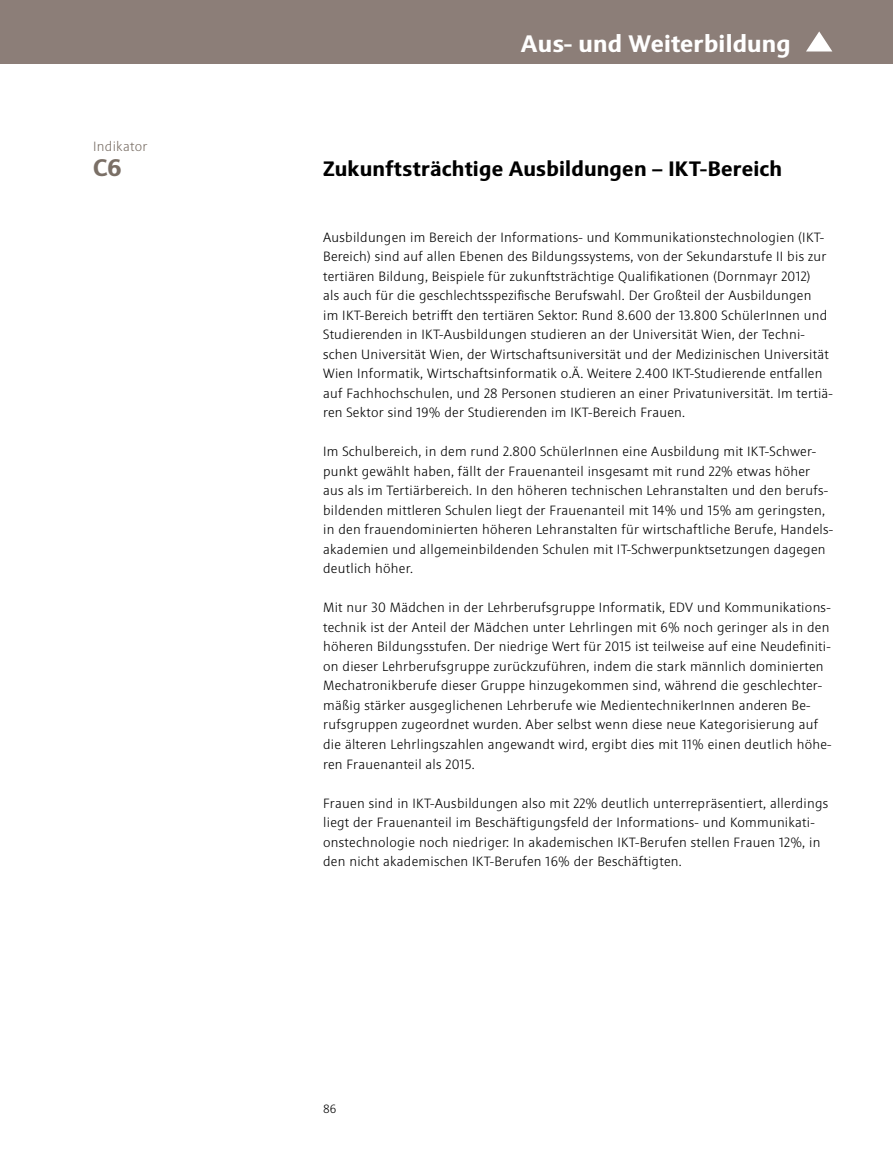
<style>
.page{position:relative;width:893px;height:1149px;background:#fff}
.page>*{position:absolute;margin:0;border:0;box-sizing:border-box;transform-origin:0 0}
.t1{font:700 24px "Sinova Pro";letter-spacing:.01em;color:#fff}
.t2{font:700 24px "Sinova Pro";color:#7a6f66}
.t3{font:700 21px "Sinova Pro";letter-spacing:.01em;color:#000}
.t4{font:300 13.5px/19.5px "Sinova Pro";letter-spacing:.02em;color:#000}
.t5{font:300 13.5px "Sinova Pro";letter-spacing:.02em;color:#7a6f66}
.t6{font:300 12px "Sinova Pro";color:#000}
</style>
<div class="page">
<div style="left:0;top:0;width:893px;height:64px;background:#8c7e78"></div>
<svg style="left:806px;top:31px;width:26px;height:20px"></svg>
<h1 class="t1" style="left:521px;top:29px;width:271px">Aus- und Weiterbildung</h1>
<p class="t5" style="left:93px;top:138px;width:56px">Indikator</p>
<h1 class="t2" style="left:93px;top:153px;width:30px">C6</h1>
<h2 class="t3" style="left:323px;top:156px;width:461px">Zukunftsträchtige Ausbildungen – IKT-Bereich</h2>
<p class="t4" style="left:323px;top:227px;width:511px">Ausbildungen im Bereich der Informations- und Kommunikationstechnologien (IKT-Bereich) sind auf allen Ebenen des Bildungssystems, von der Sekundarstufe II bis zur tertiären Bildung, Beispiele für zukunftsträchtige Qualifikationen (Dornmayr 2012)<br>als auch für die geschlechtsspezifische Berufswahl. Der Großteil der Ausbildungen<br>im IKT-Bereich betrifft den tertiären Sektor: Rund 8.600 der 13.800 SchülerInnen und Studierenden in IKT-Ausbildungen studieren an der Universität Wien, der Techni&shy;schen Universität Wien, der Wirtschaftsuniversität und der Medizinischen Universität Wien Informatik, Wirtschaftsinformatik o.Ä. Weitere 2.400 IKT-Studierende entfallen auf Fachhochschulen, und 28 Personen studieren an einer Privatuniversität. Im tertiä&shy;ren Sektor sind 19% der Studierenden im IKT-Bereich Frauen.</p>
<p class="t4" style="left:323px;top:442px;width:511px">Im Schulbereich, in dem rund 2.800 SchülerInnen eine Ausbildung mit IKT-Schwer&shy;punkt gewählt haben, fällt der Frauenanteil insgesamt mit rund 22% etwas höher aus als im Tertiärbereich. In den höheren technischen Lehranstalten und den berufs&shy;bildenden mittleren Schulen liegt der Frauenanteil mit 14% und 15% am geringsten, in den frauendominierten höheren Lehranstalten für wirtschaftliche Berufe, Handels&shy;akademien und allgemeinbildenden Schulen mit IT-Schwerpunktsetzungen dagegen deutlich höher.</p>
<p class="t4" style="left:323px;top:598px;width:510px">Mit nur 30 Mädchen in der Lehrberufsgruppe Informatik, EDV und Kommunikations&shy;technik ist der Anteil der Mädchen unter Lehrlingen mit 6% noch geringer als in den höheren Bildungsstufen. Der niedrige Wert für 2015 ist teilweise auf eine Neudefiniti&shy;on dieser Lehrberufsgruppe zurückzuführen, indem die stark männlich dominierten Mechatronikberufe dieser Gruppe hinzugekommen sind, während die geschlechter&shy;mäßig stärker ausgeglichenen Lehrberufe wie MedientechnikerInnen anderen Be&shy;rufsgruppen zugeordnet wurden. Aber selbst wenn diese neue Kategorisierung auf die älteren Lehrlingszahlen angewandt wird, ergibt dies mit 11% einen deutlich höhe&shy;ren Frauenanteil als 2015.</p>
<p class="t4" style="left:323px;top:792px;width:507px">Frauen sind in IKT-Ausbildungen also mit 22% deutlich unterrepräsentiert, allerdings liegt der Frauenanteil im Beschäftigungsfeld der Informations- und Kommunikati&shy;onstechnologie noch niedriger: In akademischen IKT-Berufen stellen Frauen 12%, in den nicht akademischen IKT-Berufen 16% der Beschäftigten.</p>
<p class="t6" style="left:323px;top:1101px;width:15px">86</p>
</div>
